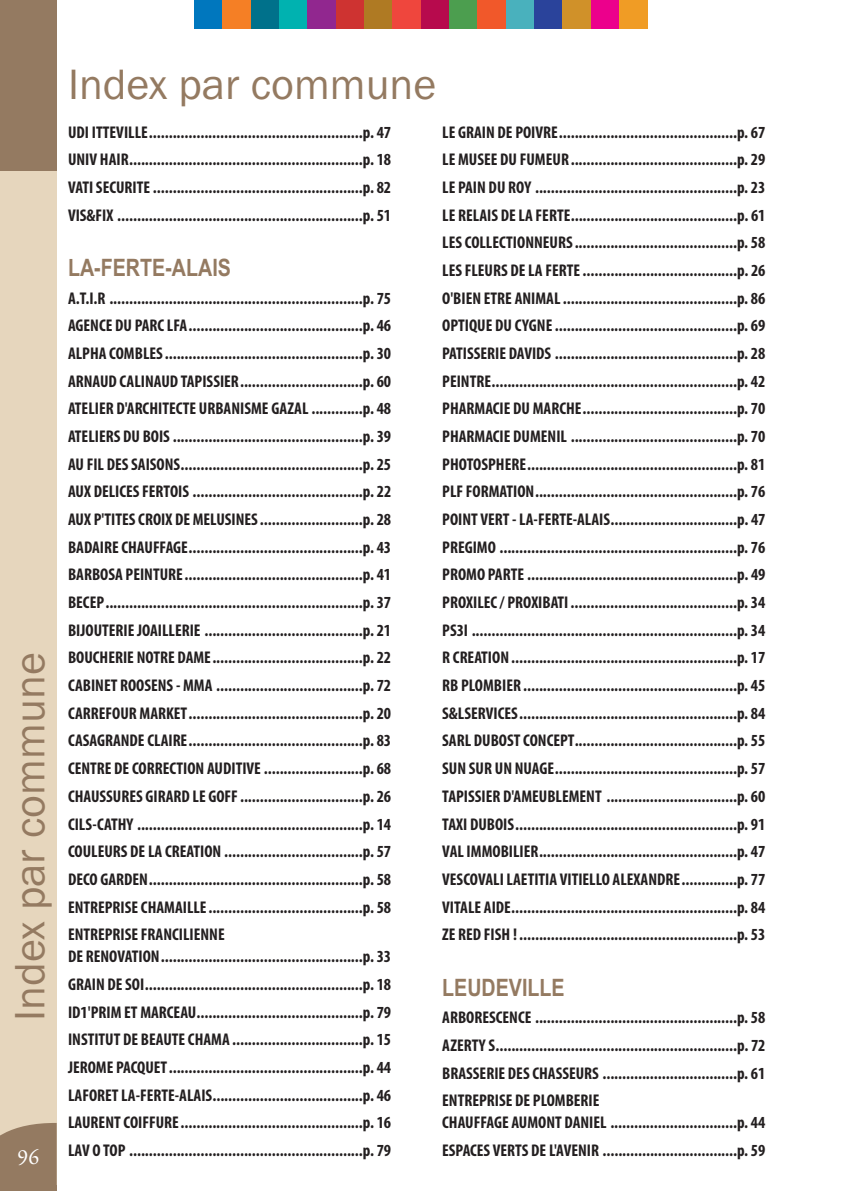
<style>
.page{position:relative;width:842px;height:1191px;background:#fff}
.page>*{position:absolute;margin:0;border:0;box-sizing:border-box;transform-origin:0 0}
.t1{font:44px "Franklin Gothic";color:#947a61}
.t2{font:700 24px "Arial Narrow";color:#947a61}
.t3{font:22px "Garamond Premr Pro";color:#fff}
.t4{font:700 condensed 17px/27.6px "Myriad Pro";color:#231f20;text-align:justify}
</style>
<div class="page">
<div style="left:0;top:170px;width:57px;height:1021px;background:#e6d6bd"></div>
<div style="left:0;top:0;width:57px;height:170px;background:#947a61"></div>
<svg style="left:0;top:1123px;width:57px;height:62px;background:#997f66"></svg>
<div style="left:194px;top:0;width:29px;height:28px;background:#0077be"></div>
<div style="left:223px;top:0;width:28px;height:28px;background:#f57f25"></div>
<div style="left:251px;top:0;width:28px;height:28px;background:#00718b"></div>
<div style="left:279px;top:0;width:29px;height:28px;background:#00b2b0"></div>
<div style="left:308px;top:0;width:28px;height:28px;background:#91278f"></div>
<div style="left:336px;top:0;width:28px;height:28px;background:#ce3331"></div>
<div style="left:364px;top:0;width:29px;height:28px;background:#af7a23"></div>
<div style="left:393px;top:0;width:28px;height:28px;background:#ef463d"></div>
<div style="left:421px;top:0;width:28px;height:28px;background:#b70a4d"></div>
<div style="left:449px;top:0;width:29px;height:28px;background:#4c9e4f"></div>
<div style="left:478px;top:0;width:28px;height:28px;background:#f1582a"></div>
<div style="left:506px;top:0;width:28px;height:28px;background:#49b1bd"></div>
<div style="left:534px;top:0;width:29px;height:28px;background:#2a439b"></div>
<div style="left:591px;top:0;width:28px;height:28px;background:#ec008c"></div>
<div style="left:619px;top:0;width:29px;height:28px;background:#f09c25"></div>
<div style="left:563px;top:0;width:28px;height:28px;background:#d09129"></div>
<div style="left:0;top:1185px;width:57px;height:6px;background:#947a61"></div>
<h1 class="t1" style="left:14px;top:1020px;width:370px;rotate:-90deg">Index par commune</h1>
<p class="t3" style="left:18px;top:1143px;width:23px">96</p>
<h1 class="t1" style="left:68px;top:69px;width:370px">Index par commune</h1>
<p class="t4" style="left:68px;top:119px;width:325px">UDI ITTEVILLE......................................................p. 47<br>UNIV HAIR...........................................................p. 18<br>VATI SECURITE .....................................................p. 82<br>VIS&amp;FIX ..............................................................p. 51</p>
<h2 class="t2" style="left:68px;top:259px;width:164px">LA-FERTE-ALAIS</h2>
<p class="t4" style="left:68px;top:286px;width:325px">A.T.I.R ................................................................p. 75<br>AGENCE DU PARC LFA............................................p. 46<br>ALPHA COMBLES ..................................................p. 30<br>ARNAUD CALINAUD TAPISSIER...............................p. 60<br>ATELIER D'ARCHITECTE URBANISME GAZAL .............p. 48<br>ATELIERS DU BOIS ................................................p. 39<br>AU FIL DES SAISONS..............................................p. 25<br>AUX DELICES FERTOIS ...........................................p. 22<br>AUX P'TITES CROIX DE MELUSINES ..........................p. 28<br>BADAIRE CHAUFFAGE............................................p. 43<br>BARBOSA PEINTURE.............................................p. 41<br>BECEP.................................................................p. 37<br>BIJOUTERIE JOAILLERIE ........................................p. 21<br>BOUCHERIE NOTRE DAME......................................p. 22<br>CABINET ROOSENS - MMA .....................................p. 72<br>CARREFOUR MARKET............................................p. 20<br>CASAGRANDE CLAIRE............................................p. 83<br>CENTRE DE CORRECTION AUDITIVE .........................p. 68<br>CHAUSSURES GIRARD LE GOFF ...............................p. 26<br>CILS-CATHY .........................................................p. 14<br>COULEURS DE LA CREATION ...................................p. 57<br>DECO GARDEN......................................................p. 58<br>ENTREPRISE CHAMAILLE.......................................p. 58<br>ENTREPRISE FRANCILIENNE</p>
<p class="t4" style="left:68px;top:944px;width:325px">DE RENOVATION...................................................p. 33<br>GRAIN DE SOI.......................................................p. 18<br>ID1'PRIM ET MARCEAU..........................................p. 79<br>INSTITUT DE BEAUTE CHAMA .................................p. 15<br>JEROME PACQUET.................................................p. 44<br>LAFORET LA-FERTE-ALAIS......................................p. 46<br>LAURENT COIFFURE..............................................p. 16<br>LAV O TOP ...........................................................p. 79</p>
<p class="t4" style="left:442px;top:119px;width:325px">LE GRAIN DE POIVRE.............................................p. 67<br>LE MUSEE DU FUMEUR..........................................p. 29<br>LE PAIN DU ROY ...................................................p. 23<br>LE RELAIS DE LA FERTE..........................................p. 61<br>LES COLLECTIONNEURS .........................................p. 58<br>LES FLEURS DE LA FERTE .......................................p. 26<br>O'BIEN ETRE ANIMAL ............................................p. 86<br>OPTIQUE DU CYGNE ..............................................p. 69<br>PATISSERIE DAVIDS ..............................................p. 28<br>PEINTRE..............................................................p. 42<br>PHARMACIE DU MARCHE.......................................p. 70<br>PHARMACIE DUMENIL ..........................................p. 70<br>PHOTOSPHERE.....................................................p. 81<br>PLF FORMATION...................................................p. 76<br>POINT VERT - LA-FERTE-ALAIS................................p. 47<br>PREGIMO ............................................................p. 76<br>PROMO PARTE .....................................................p. 49<br>PROXILEC / PROXIBATI ..........................................p. 34<br>PS3I ...................................................................p. 34<br>R CREATION .........................................................p. 17<br>RB PLOMBIER ......................................................p. 45<br>S&amp;LSERVICES.......................................................p. 84<br>SARL DUBOST CONCEPT.........................................p. 55<br>SUN SUR UN NUAGE..............................................p. 57<br>TAPISSIER D'AMEUBLEMENT .................................p. 60<br>TAXI DUBOIS........................................................p. 91<br>VAL IMMOBILIER..................................................p. 47<br>VESCOVALI LAETITIA VITIELLO ALEXANDRE..............p. 77<br>VITALE AIDE.........................................................p. 84<br>ZE RED FISH ! .......................................................p. 53</p>
<h2 class="t2" style="left:442px;top:978px;width:124px">LEUDEVILLE</h2>
<p class="t4" style="left:442px;top:1005px;width:325px">ARBORESCENCE ...................................................p. 58<br>AZERTY S.............................................................p. 72<br>BRASSERIE DES CHASSEURS ..................................p. 61<br>ENTREPRISE DE PLOMBERIE</p>
<p class="t4" style="left:442px;top:1110px;width:325px">CHAUFFAGE AUMONT DANIEL ................................p. 44<br>ESPACES VERTS DE L'AVENIR ..................................p. 59</p>
</div>
